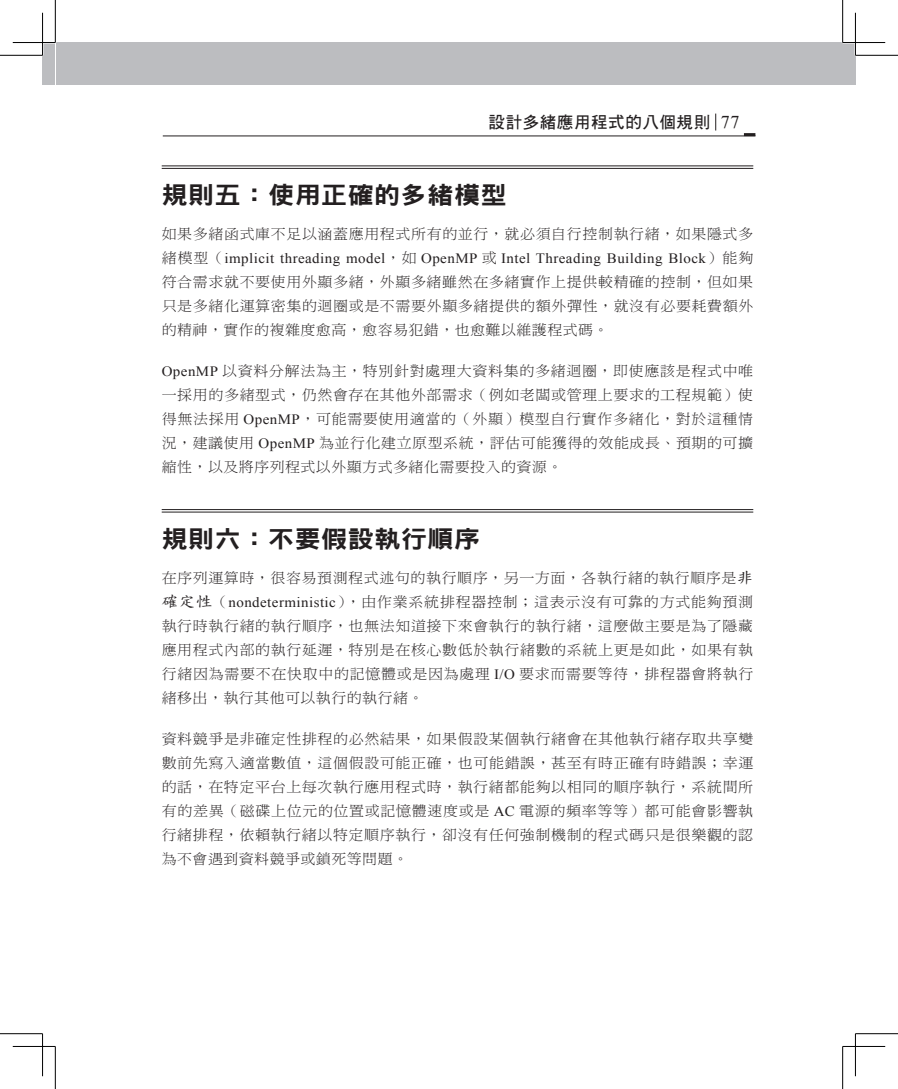
<style>
.page{position:relative;width:898px;height:1089px;background:#fff}
.page>*{position:absolute;margin:0;border:0;box-sizing:border-box;transform-origin:0 0}
._02大標-1{font:24px "DFN Hei W9 WIN BF";letter-spacing:.025em;color:#231f20;scale:1.08 1}
.t1{font:16.5px "DF Hei W7 WIN BF";letter-spacing:.035em;color:#231f20}
._00內文{font:14.25px/24px "DF Ming Std W3";letter-spacing:.035em;color:#231f20;text-align:justify;scale:1.05 1}
.s1{font-family:"Times New Roman";font-size:18px}
.s2{font-family:"Times New Roman"}
.s3{font-family:"DF Biao Kai Shu Std W5";font-size:15.6px}
</style>
<div class="page">
<hr style="left:163px;top:136px;width:592px;height:1px;background:#231f20">
<svg style="left:743px;top:133px;width:12px;height:3px"></svg>
<div style="left:43px;top:43px;width:12px;height:42px;background:#bcbdc0"></div>
<div style="left:56px;top:43px;width:799px;height:42px;background:#bcbdc0"></div>
<svg style="left:715px;top:114px;width:1px;height:16px"></svg>
<hr style="left:162px;top:166px;width:591px;height:1px;background:#231f20">
<hr style="left:162px;top:168px;width:591px;height:1px;background:#231f20">
<hr style="left:162px;top:509px;width:591px;height:1px;background:#231f20">
<hr style="left:162px;top:512px;width:591px;height:1px;background:#231f20">
<hr style="left:13px;top:41px;width:42px;height:3px;background:#fff">
<hr style="left:842px;top:41px;width:42px;height:3px;background:#fff">
<hr style="left:41px;top:13px;width:3px;height:42px;background:#fff">
<hr style="left:0;top:55px;width:43px;height:1px;background:#000">
<hr style="left:855px;top:55px;width:42px;height:1px;background:#000">
<hr style="left:0;top:1033px;width:43px;height:1px;background:#000">
<hr style="left:855px;top:1033px;width:42px;height:1px;background:#000">
<hr style="left:55px;top:0;width:1px;height:43px;background:#000">
<hr style="left:55px;top:1046px;width:1px;height:43px;background:#000">
<hr style="left:842px;top:0;width:1px;height:43px;background:#000">
<hr style="left:842px;top:1046px;width:1px;height:43px;background:#000">
<hr style="left:13px;top:42px;width:42px;height:1px;background:#000">
<hr style="left:842px;top:42px;width:42px;height:1px;background:#000">
<hr style="left:13px;top:1046px;width:42px;height:1px;background:#000">
<hr style="left:842px;top:1046px;width:42px;height:1px;background:#000">
<hr style="left:42px;top:13px;width:1px;height:42px;background:#000">
<hr style="left:42px;top:1033px;width:1px;height:43px;background:#000">
<hr style="left:854px;top:13px;width:1px;height:42px;background:#000">
<hr style="left:854px;top:1033px;width:1px;height:43px;background:#000">
<p class="t1" style="left:488px;top:114px;width:252px">設計多緒應用程式的八個規則 <span class="s1">77</span></p>
<p class="_02大標-1" style="left:162px;top:183px;width:321px">規則五：使用正確的多緒模型</p>
<p class="_00內文" style="left:162px;top:222px;width:564px">如果多緒函式庫不足以涵蓋應用程式所有的並行，就必須自行控制執行緒，如果隱式多緒模型（<span class="s2">implicit threading model</span>，如 <span class="s2">OpenMP</span> 或 <span class="s2">Intel Threading Building Block</span>）能夠符合需求就不要使用外顯多緒，外顯多緒雖然在多緒實作上提供較精確的控制，但如果只是多緒化運算密集的迴圈或是不需要外顯多緒提供的額外彈性，就沒有必要耗費額外的精神，實作的複雜度愈高，愈容易犯錯，也愈難以維護程式碼。</p>
<p class="_00內文" style="left:162px;top:359px;width:564px"><span class="s2">OpenMP</span> 以資料分解法為主，特別針對處理大資料集的多緒迴圈，即使應該是程式中唯一採用的多緒型式，仍然會存在其他外部需求（例如老闆或管理上要求的工程規範）使得無法採用 <span class="s2">OpenMP</span>，可能需要使用適當的（外顯）模型自行實作多緒化，對於這種情況，建議使用 <span class="s2">OpenMP</span> 為並行化建立原型系統，評估可能獲得的效能成長、預期的可擴縮性，以及將序列程式以外顯方式多緒化需要投入的資源。</p>
<p class="_02大標-1" style="left:162px;top:526px;width:296px">規則六：不要假設執行順序</p>
<p class="_00內文" style="left:162px;top:565px;width:564px">在序列運算時，很容易預測程式述句的執行順序，另一方面，各執行緒的執行順序是<span class="s3">非確定性</span>（<span class="s2">nondeterministic</span>），由作業系統排程器控制；這表示沒有可靠的方式能夠預測執行時執行緒的執行順序，也無法知道接下來會執行的執行緒，這麼做主要是為了隱藏應用程式內部的執行延遲，特別是在核心數低於執行緒數的系統上更是如此，如果有執行緒因為需要不在快取中的記憶體或是因為處理 <span class="s2">I/O</span> 要求而需要等待，排程器會將執行緒移出，執行其他可以執行的執行緒。</p>
<p class="_00內文" style="left:162px;top:726px;width:564px">資料競爭是非確定性排程的必然結果，如果假設某個執行緒會在其他執行緒存取共享變數前先寫入適當數值，這個假設可能正確，也可能錯誤，甚至有時正確有時錯誤；幸運的話，在特定平台上每次執行應用程式時，執行緒都能夠以相同的順序執行，系統間所有的差異（磁碟上位元的位置或記憶體速度或是 <span class="s2">AC</span> 電源的頻率等等）都可能會影響執行緒排程，依賴執行緒以特定順序執行，卻沒有任何強制機制的程式碼只是很樂觀的認為不會遇到資料競爭或鎖死等問題。</p>
</div>
